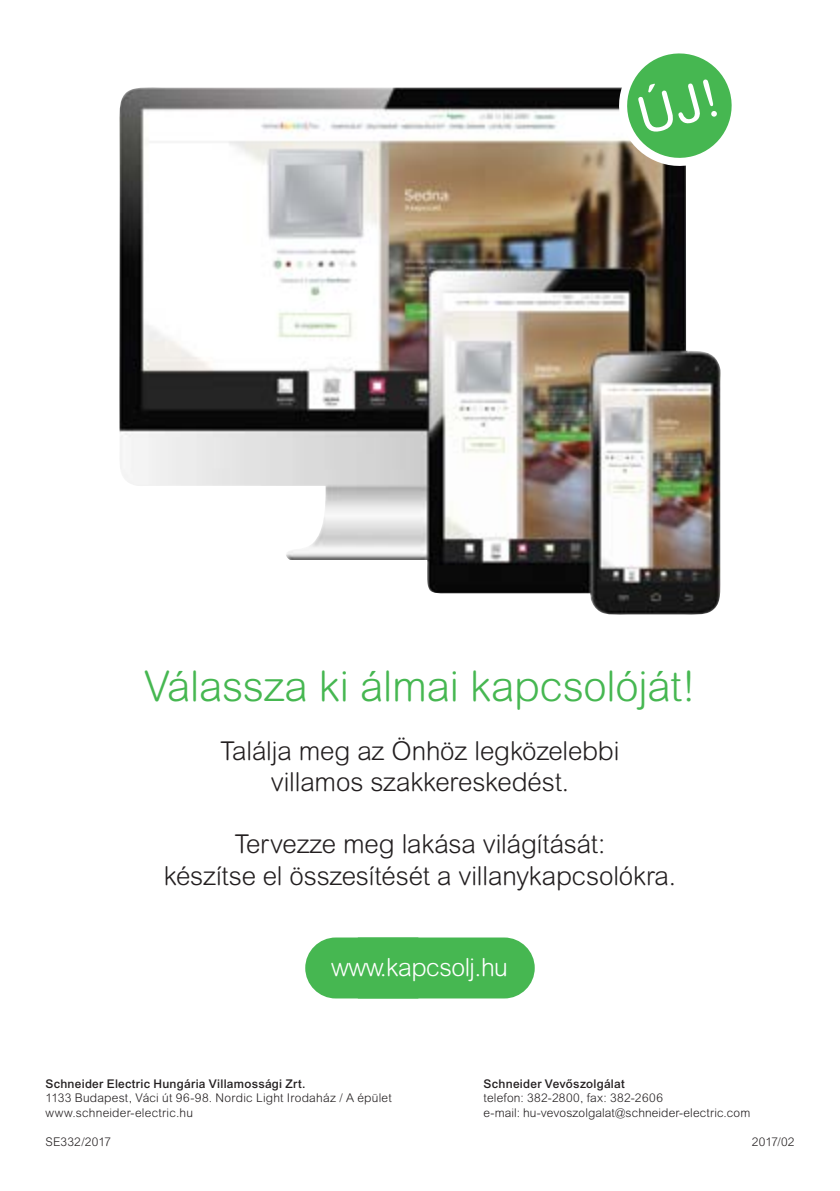
<style>
.page{position:relative;width:840px;height:1191px;background:#fff}
.page>*{position:absolute;margin:0;border:0;box-sizing:border-box;transform-origin:0 0}
.t1{font:300 42px "Arial Rounded MT Pro";letter-spacing:-.005em;color:#46b751}
.t2{font:300 26px/31.2px "Arial Rounded MT Pro";letter-spacing:-.005em;color:#231f20;text-align:center}
.t3{font:300 24.8px "Arial Rounded MT Pro";letter-spacing:-.02em;color:#fff}
.t4{font:300 12px/14.4px "Arial Rounded MT Pro";letter-spacing:.015em;color:#231f20}
.t5{font:500 12px "Arial MT Pro";letter-spacing:.02em;color:#231f20}
</style>
<div class="page">
<svg style="left:305px;top:937px;width:229px;height:61px;background:#51bb5b"></svg>
<img style="left:119px;top:87px;width:601px;height:528px">
<svg style="left:616px;top:53px;width:116px;height:117px"></svg>
<h1 class="t1" style="left:144px;top:661px;width:552px">Válassza ki álmai kapcsolóját!</h1>
<h2 class="t2" style="left:220px;top:736px;width:400px">Találja meg az Önhöz legközelebbi villamos szakkereskedést.</h2>
<h2 class="t2" style="left:164px;top:829px;width:513px">Tervezze meg lakása világítását:<br>készítse el összesítését a villanykapcsolókra.</h2>
<h3 class="t3" style="left:331px;top:953px;width:178px">www.kapcsolj.hu</h3>
<p class="t5" style="left:45px;top:1076px;width:261px">Schneider Electric Hungária Villamossági Zrt.</p>
<p class="t4" style="left:45px;top:1091px;width:347px">1133 Budapest, Váci út 96-98. Nordic Light Irodaház / A épület www.schneider-electric.hu</p>
<p class="t4" style="left:45px;top:1134px;width:67px">SE332/2017</p>
<p class="t5" style="left:483px;top:1076px;width:142px">Schneider Vevőszolgálat</p>
<p class="t4" style="left:483px;top:1091px;width:268px">telefon: 382-2800, fax: 382-2606<br>e-mail: hu-vevoszolgalat@schneider-electric.com</p>
<p class="t4" style="left:751px;top:1134px;width:44px">2017/02</p>
</div>
